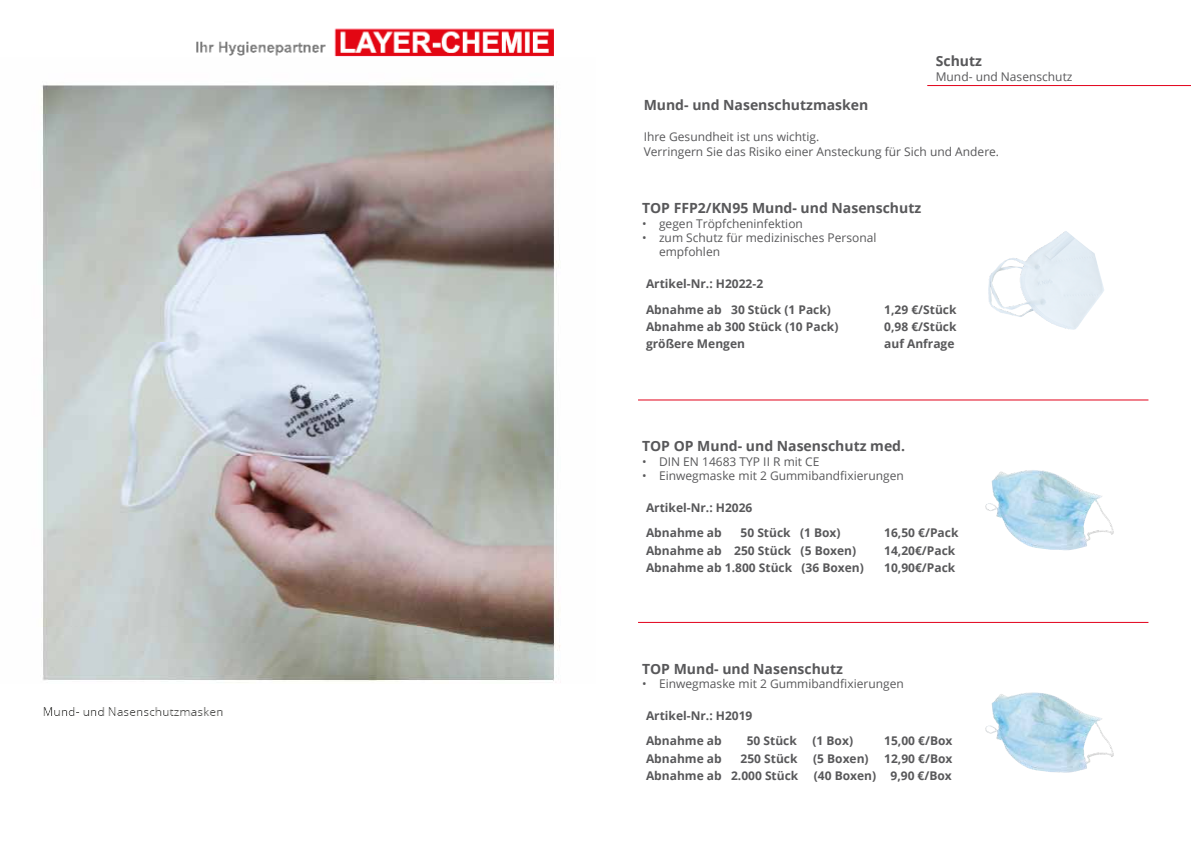
<style>
.page{position:relative;width:1191px;height:842px;background:#fff}
.page>*{position:absolute;margin:0;border:0;box-sizing:border-box;transform-origin:0 0}
.t1{font:700 14px "Open Sans";color:#58585a}
.t2{font:700 12px/25.7px "Open Sans";color:#58585a}
.t3{font:12px/14.4px "Open Sans";color:#58585a}
</style>
<div class="page">
<img style="left:42px;top:28px;width:518px;height:688px">
<hr style="left:927px;top:85px;width:264px;height:1px;background:#e2001a">
<img style="left:985px;top:470px;width:129px;height:81px">
<img style="left:988px;top:231px;width:116px;height:99px">
<hr style="left:638px;top:400px;width:510px;height:1px;background:#e2001a">
<img style="left:985px;top:692px;width:129px;height:81px">
<hr style="left:638px;top:622px;width:510px;height:1px;background:#e2001a">
<p class="t1" style="left:935px;top:51px;width:48px">Schutz</p>
<p class="t3" style="left:935px;top:69px;width:138px">Mund- und Nasenschutz</p>
<p class="t1" style="left:643px;top:95px;width:226px">Mund- und Nasenschutzmasken</p>
<p class="t3" style="left:643px;top:129px;width:357px">Ihre Gesundheit ist uns wichtig.<br>Verringern Sie das Risiko einer Ansteckung für Sich und Andere.</p>
<p class="t1" style="left:642px;top:198px;width:281px">TOP FFP2/KN95 Mund- und Nasenschutz</p>
<p class="t3" style="left:642px;top:216px;width:162px">• gegen Tröpfcheninfektion</p>
<p class="t3" style="left:659px;top:230px;width:219px;text-indent:-17px">• zum Schutz für medizinisches Personal empfohlen</p>
<p class="t2" style="left:646px;top:270px;width:186px">Artikel-Nr.: H2022-2<br>Abnahme ab 30 Stück (1 Pack)</p>
<p class="t2" style="left:884px;top:296px;width:74px">1,29 €/Stück</p>
<p class="t2" style="left:646px;top:313px;width:194px">Abnahme ab 300 Stück (10 Pack)</p>
<p class="t2" style="left:884px;top:313px;width:74px">0,98 €/Stück</p>
<p class="t2" style="left:646px;top:330px;width:100px">größere Mengen</p>
<p class="t2" style="left:884px;top:330px;width:72px">auf Anfrage</p>
<p class="t1" style="left:642px;top:436px;width:265px">TOP OP Mund- und Nasenschutz med.</p>
<p class="t3" style="left:642px;top:454px;width:179px">• DIN EN 14683 TYP II R mit CE</p>
<p class="t3" style="left:642px;top:468px;width:263px">• Einwegmaske mit 2 Gummibandfixierungen</p>
<p class="t2" style="left:646px;top:494px;width:108px">Artikel-Nr.: H2026<br>Abnahme ab</p>
<p class="t2" style="left:740px;top:520px;width:102px">50 Stück (1 Box)</p>
<p class="t2" style="left:884px;top:520px;width:76px">16,50 €/Pack</p>
<p class="t2" style="left:646px;top:537px;width:212px">Abnahme ab 250 Stück (5 Boxen)</p>
<p class="t2" style="left:884px;top:537px;width:73px">14,20€/Pack</p>
<p class="t2" style="left:646px;top:554px;width:219px">Abnahme ab 1.800 Stück (36 Boxen)</p>
<p class="t2" style="left:884px;top:554px;width:73px">10,90€/Pack</p>
<p class="t1" style="left:642px;top:659px;width:202px">TOP Mund- und Nasenschutz</p>
<p class="t3" style="left:642px;top:676px;width:263px">• Einwegmaske mit 2 Gummibandfixierungen</p>
<p class="t2" style="left:646px;top:702px;width:108px">Artikel-Nr.: H2019<br>Abnahme ab</p>
<p class="t2" style="left:746px;top:728px;width:52px">50 Stück</p>
<p class="t2" style="left:812px;top:728px;width:42px">(1 Box)</p>
<p class="t2" style="left:884px;top:728px;width:70px">15,00 €/Box</p>
<p class="t2" style="left:646px;top:745px;width:77px">Abnahme ab</p>
<p class="t2" style="left:740px;top:745px;width:58px">250 Stück</p>
<p class="t2" style="left:813px;top:745px;width:57px">(5 Boxen)</p>
<p class="t2" style="left:884px;top:745px;width:70px">12,90 €/Box</p>
<p class="t2" style="left:646px;top:762px;width:154px">Abnahme ab 2.000 Stück</p>
<p class="t2" style="left:814px;top:762px;width:140px">(40 Boxen) 9,90 €/Box</p>
</div>
